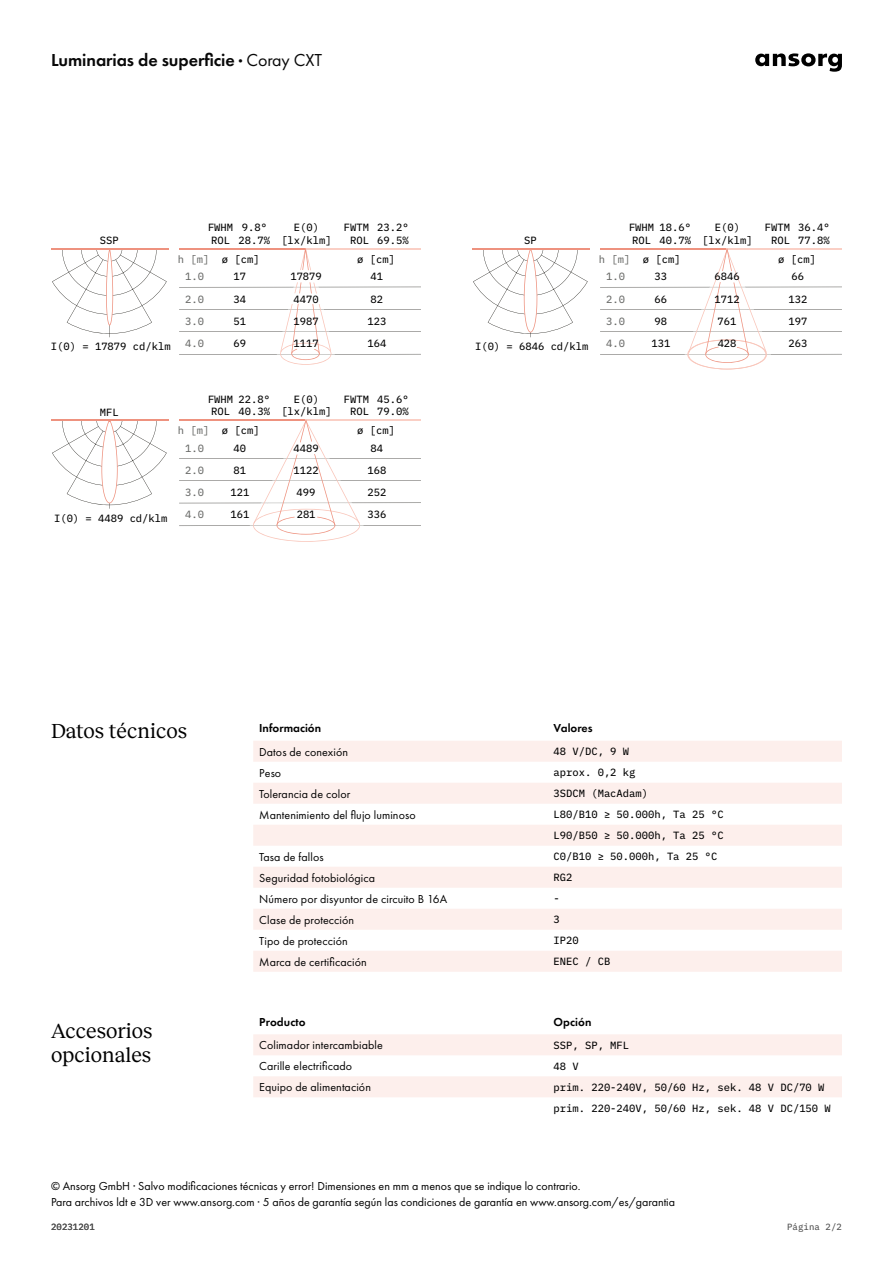
<style>
.page{position:relative;width:893px;height:1263px;background:#fff}
.page>*{position:absolute;margin:0;border:0;box-sizing:border-box;transform-origin:0 0}
.t1{font:21px/24px "Reckless";color:#000}
.t2{font:600 18px "Futura PT";letter-spacing:-.005em;color:#080808}
.t3{font:12px/15.8px "Futura PT";letter-spacing:.005em;color:#000}
.t4{font:600 12px "Futura PT";color:#000}
.t5{font:10.5px/22px "IBM Plex Mono Text";color:#000;text-align:center}
.t6{font:10.5px/22px "IBM Plex Mono Text";color:#6b6c6a;text-align:center}
.t7{font:9px "IBM Plex Mono Text";letter-spacing:.01em;color:#4d4d4d}
.s1{font-weight:400}
</style>
<div class="page">
<svg style="left:755px;top:53px;width:87px;height:19px"></svg>
<hr style="left:600px;top:287px;width:242px;height:1px;background:#201f1a">
<hr style="left:600px;top:354px;width:242px;height:1px;background:#201f1a">
<hr style="left:600px;top:309px;width:242px;height:1px;background:#201f1a">
<hr style="left:600px;top:331px;width:242px;height:1px;background:#201f1a">
<hr style="left:472px;top:248px;width:118px;height:1px;background:#ee927f">
<hr style="left:600px;top:248px;width:127px;height:1px;background:#ee927f">
<hr style="left:727px;top:248px;width:115px;height:1px;background:#facfc5">
<svg style="left:473px;top:249px;width:115px;height:88px"></svg>
<svg style="left:681px;top:248px;width:91px;height:121px"></svg>
<hr style="left:179px;top:458px;width:242px;height:1px;background:#201f1a">
<hr style="left:179px;top:525px;width:242px;height:1px;background:#201f1a">
<hr style="left:179px;top:480px;width:242px;height:1px;background:#201f1a">
<hr style="left:179px;top:503px;width:242px;height:1px;background:#201f1a">
<hr style="left:51px;top:419px;width:118px;height:2px;background:#ee927f">
<hr style="left:179px;top:419px;width:127px;height:2px;background:#ee927f">
<hr style="left:306px;top:419px;width:115px;height:2px;background:#facfc5">
<svg style="left:52px;top:421px;width:115px;height:88px"></svg>
<svg style="left:247px;top:419px;width:123px;height:123px"></svg>
<hr style="left:179px;top:287px;width:242px;height:1px;background:#201f1a">
<hr style="left:179px;top:354px;width:242px;height:1px;background:#201f1a">
<hr style="left:179px;top:309px;width:242px;height:1px;background:#201f1a">
<hr style="left:179px;top:331px;width:242px;height:1px;background:#201f1a">
<hr style="left:51px;top:248px;width:118px;height:1px;background:#ee927f">
<hr style="left:179px;top:248px;width:127px;height:1px;background:#ee927f">
<hr style="left:306px;top:248px;width:115px;height:1px;background:#facfc5">
<svg style="left:52px;top:249px;width:115px;height:88px"></svg>
<svg style="left:275px;top:248px;width:61px;height:117px"></svg>
<svg style="left:312px;top:304px;width:8px;height:50px"></svg>
<svg style="left:253px;top:741px;width:589px;height:231px;fill:#fdefec"></svg>
<svg style="left:253px;top:1034px;width:589px;height:63px"></svg>
<h2 class="t2" style="left:51px;top:49px;width:273px">Luminarias de superficie · <span class="s1">Coray CXT</span></h2>
<p class="t5" style="left:100px;top:229px;width:20px">SSP</p>
<p class="t5" style="left:51px;top:335px;width:121px">I(0) = 17879 cd/klm</p>
<p class="t5" style="left:281px;top:220px;width:52px;line-height:12.6px">E(0) [lx/klm]</p>
<p class="t5" style="left:290px;top:265px;width:33px;text-align:left">17879<br>4470<br>1987<br>1117</p>
<p class="t5" style="left:208px;top:220px;width:27px;line-height:12.6px;text-align:left">FWHM<br>ROL</p>
<p class="t5" style="left:239px;top:220px;width:33px;line-height:12.6px;text-align:left">9.8°<br>28.7%</p>
<p class="t5" style="left:344px;top:220px;width:27px;line-height:12.6px;text-align:right">FWTM<br>ROL</p>
<p class="t5" style="left:377px;top:220px;width:33px;line-height:12.6px;text-align:left">23.2°<br>69.5%</p>
<p class="t6" style="left:178px;top:250px;width:33px;line-height:17.4px">h [m]<br>1.0</p>
<p class="t6" style="left:185px;top:287px;width:20px;text-align:justify">2.0<br>3.0<br>4.0</p>
<p class="t5" style="left:222px;top:247px;width:39px">ø [cm]</p>
<p class="t5" style="left:357px;top:250px;width:39px;line-height:17.4px">ø [cm]<br>41</p>
<p class="t5" style="left:367px;top:287px;width:20px">82<br>123<br>164</p>
<p class="t5" style="left:234px;top:265px;width:14px;text-align:justify">17<br>34<br>51<br>69</p>
<p class="t5" style="left:100px;top:400px;width:20px">MFL</p>
<p class="t5" style="left:54px;top:506px;width:115px">I(0) = 4489 cd/klm</p>
<p class="t5" style="left:281px;top:392px;width:52px;line-height:12.6px">E(0) [lx/klm]</p>
<p class="t5" style="left:294px;top:436px;width:27px;text-align:left">4489<br>1122<br>499<br>281</p>
<p class="t5" style="left:208px;top:392px;width:27px;line-height:12.6px;text-align:left">FWHM<br>ROL</p>
<p class="t5" style="left:239px;top:392px;width:33px;line-height:12.6px;text-align:left">22.8°<br>40.3%</p>
<p class="t5" style="left:344px;top:392px;width:27px;line-height:12.6px">FWTM<br>ROL</p>
<p class="t5" style="left:377px;top:392px;width:33px;line-height:12.6px;text-align:left">45.6°<br>79.0%</p>
<p class="t6" style="left:178px;top:421px;width:33px;line-height:17.4px">h [m]<br>1.0</p>
<p class="t6" style="left:185px;top:458px;width:20px;text-align:justify">2.0<br>3.0<br>4.0</p>
<p class="t5" style="left:222px;top:419px;width:39px">ø [cm]</p>
<p class="t5" style="left:357px;top:421px;width:39px;line-height:17.4px">ø [cm]<br>84</p>
<p class="t5" style="left:367px;top:458px;width:20px;text-align:justify">168<br>252<br>336</p>
<p class="t5" style="left:230px;top:436px;width:20px">40<br>81<br>121<br>161</p>
<p class="t5" style="left:524px;top:229px;width:14px">SP</p>
<p class="t5" style="left:475px;top:335px;width:115px">I(0) = 6846 cd/klm</p>
<p class="t5" style="left:702px;top:220px;width:52px;line-height:12.6px">E(0) [lx/klm]</p>
<p class="t5" style="left:714px;top:265px;width:27px">6846<br>1712<br>761<br>428</p>
<p class="t5" style="left:629px;top:220px;width:27px;line-height:12.6px">FWHM<br>ROL</p>
<p class="t5" style="left:660px;top:220px;width:33px;line-height:12.6px;text-align:left">18.6°<br>40.7%</p>
<p class="t5" style="left:765px;top:220px;width:27px;line-height:12.6px">FWTM<br>ROL</p>
<p class="t5" style="left:798px;top:220px;width:33px;line-height:12.6px;text-align:left">36.4°<br>77.8%</p>
<p class="t5" style="left:643px;top:247px;width:39px">ø [cm]</p>
<p class="t5" style="left:778px;top:250px;width:39px;line-height:17.4px">ø [cm]<br>66</p>
<p class="t5" style="left:788px;top:287px;width:20px;text-align:justify">132<br>197<br>263</p>
<p class="t6" style="left:599px;top:250px;width:33px;line-height:17.4px">h [m]<br>1.0</p>
<p class="t6" style="left:606px;top:287px;width:20px;text-align:justify">2.0<br>3.0<br>4.0</p>
<p class="t5" style="left:651px;top:265px;width:20px">33<br>66<br>98<br>131</p>
<h1 class="t1" style="left:51px;top:718px;width:138px">Datos técnicos</h1>
<h1 class="t1" style="left:51px;top:1018px;width:103px">Accesorios opcionales</h1>
<p class="t4" style="left:259px;top:721px;width:63px">Información</p>
<p class="t4" style="left:554px;top:721px;width:40px">Valores</p>
<p class="t3" style="left:259px;top:744px;width:90px">Datos de conexión</p>
<p class="t5" style="left:554px;top:740px;width:77px">48 V/DC, 9 W</p>
<p class="t3" style="left:259px;top:765px;width:24px">Peso</p>
<p class="t5" style="left:554px;top:761px;width:83px">aprox. 0,2 kg</p>
<p class="t3" style="left:259px;top:786px;width:93px">Tolerancia de color</p>
<p class="t5" style="left:554px;top:782px;width:96px">3SDCM (MacAdam)</p>
<p class="t3" style="left:259px;top:807px;width:158px">Mantenimiento del flujo luminoso</p>
<p class="t5" style="left:554px;top:803px;width:172px;line-height:21px;text-align:left">L80/B10 ≥ 50.000h, Ta 25 °C<br>L90/B50 ≥ 50.000h, Ta 25 °C</p>
<p class="t3" style="left:259px;top:849px;width:66px">Tasa de fallos</p>
<p class="t5" style="left:554px;top:845px;width:165px">C0/B10 ≥ 50.000h, Ta 25 °C</p>
<p class="t3" style="left:259px;top:870px;width:117px">Seguridad fotobiológica</p>
<p class="t5" style="left:554px;top:866px;width:20px">RG2</p>
<p class="t3" style="left:259px;top:891px;width:189px">Número por disyuntor de circuito B 16A</p>
<p class="t5" style="left:554px;top:887px;width:8px">-</p>
<p class="t3" style="left:259px;top:912px;width:96px">Clase de protección</p>
<p class="t5" style="left:554px;top:908px;width:8px">3</p>
<p class="t3" style="left:259px;top:933px;width:90px">Tipo de protección</p>
<p class="t5" style="left:554px;top:929px;width:27px">IP20</p>
<p class="t3" style="left:259px;top:954px;width:109px">Marca de certificación</p>
<p class="t5" style="left:554px;top:950px;width:58px">ENEC / CB</p>
<p class="t4" style="left:259px;top:1014px;width:48px">Producto</p>
<p class="t4" style="left:554px;top:1014px;width:39px">Opción</p>
<p class="t3" style="left:259px;top:1037px;width:125px">Colimador intercambiable</p>
<p class="t5" style="left:554px;top:1033px;width:77px">SSP, SP, MFL</p>
<p class="t3" style="left:259px;top:1058px;width:94px">Carille electrificado</p>
<p class="t5" style="left:554px;top:1054px;width:27px">48 V</p>
<p class="t3" style="left:259px;top:1079px;width:113px">Equipo de alimentación</p>
<p class="t5" style="left:554px;top:1076px;width:279px;line-height:21px;text-align:left">prim. 220-240V, 50/60 Hz, sek. 48 V DC/70 W prim. 220-240V, 50/60 Hz, sek. 48 V DC/150 W</p>
<p class="t3" style="left:51px;top:1178px;width:625px">© Ansorg GmbH · Salvo modificaciones técnicas y error! Dimensiones en mm a menos que se indique lo contrario.<br>Para archivos ldt e 3D ver www.ansorg.com · 5 años de garantía según las condiciones de garantía en www.ansorg.com/es/garantia</p>
<p class="t7" style="left:51px;top:1220px;width:45px">20231201</p>
<p class="t7" style="left:793px;top:1220px;width:51px">Página 17</p>
<p class="t7" style="left:787px;top:1220px;width:56px">Página 2/2</p>
</div>
